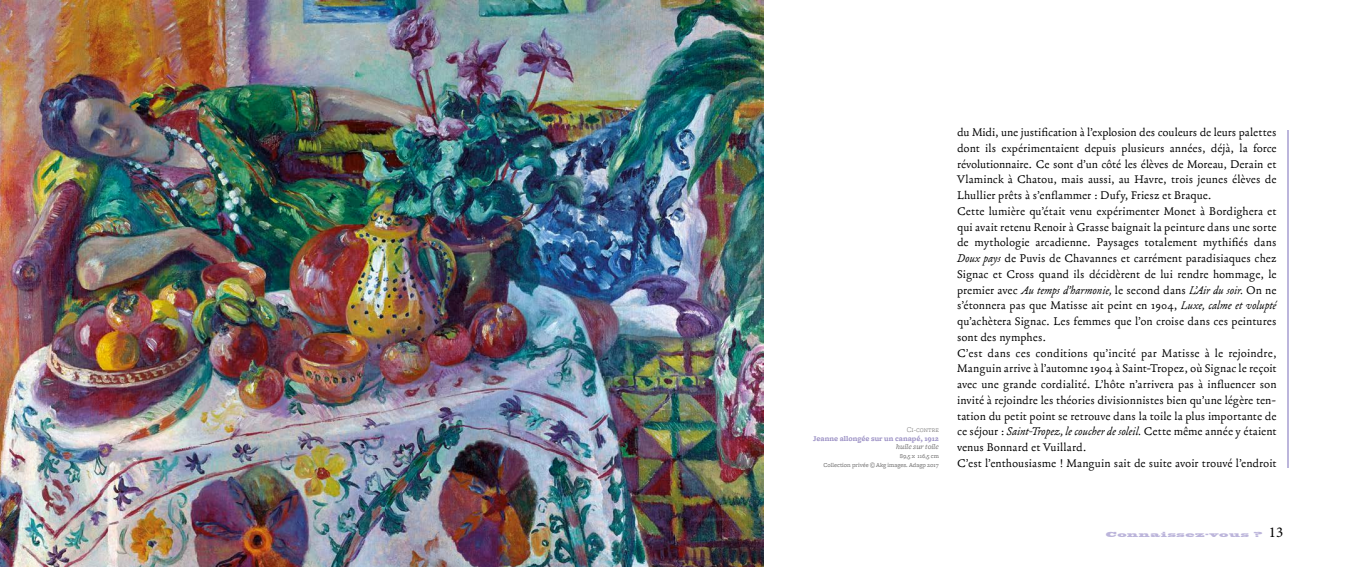
<style>
.page{position:relative;width:1347px;height:567px;background:#fff}
.page>*{position:absolute;margin:0;border:0;box-sizing:border-box;transform-origin:0 0}
.t1{font:15px "Minion Pro";color:#000}
.t2{font:13.12px/15.8px "Fabiol";letter-spacing:.005em;color:#000}
.t3{font:700 7.5px "Freight Micro";color:#9c91c5}
.t4{font:italic 7.5px "Freight Micro";color:#706f6f}
.t5{font:7.5px "Freight Micro Light SC";color:#706f6f}
.t6{font:6.88px "Blackoak Std";letter-spacing:.1em;color:#bcb5db}
.t7{font:6.25px/8.8px "Freight Micro";color:#706f6f;text-align:right}
.s1{font-style:italic}
</style>
<div class="page">
<hr style="left:1286px;top:130px;width:2px;height:337px;background:#bcb5db">
<img style="left:0;top:0;width:763px;height:567px">
<p class="t5" style="left:906px;top:425px;width:34px">Ci-contre</p>
<p class="t3" style="left:813px;top:434px;width:127px">Jeanne allongée sur un canapé, 1912</p>
<p class="t4" style="left:896px;top:443px;width:44px">huile sur toile</p>
<p class="t7" style="left:823px;top:452px;width:117px">89,5 x 116,5 cm<br>Collection privée © Akg images. Adagp 2017</p>
<p class="t2" style="left:957px;top:125px;width:321px">du Midi, une justification à l’explosion des couleurs de leurs palettes dont ils expérimentaient depuis plusieurs années, déjà, la force révolutionnaire. Ce sont d’un côté les élèves de Moreau, Derain et Vlaminck à Chatou, mais aussi, au Havre, trois jeunes élèves de Lhullier prêts à s’enflammer : Dufy, Friesz et Braque.<br>Cette lumière qu’était venu expérimenter Monet à Bordighera et qui avait retenu Renoir à Grasse baignait la peinture dans une sorte de mythologie arcadienne. Paysages totalement mythifiés dans <span class="s1">Doux pays</span> de Puvis de Chavannes et carrément paradisiaques chez Signac et Cross quand ils décidèrent de lui rendre hommage, le premier avec <span class="s1">Au temps d’harmonie,</span> le second dans <span class="s1">L’Air du soir.</span> On ne s’étonnera pas que Matisse ait peint en 1904, <span class="s1">Luxe, calme et volupté </span>qu’achètera Signac. Les femmes que l’on croise dans ces peintures sont des nymphes.<br>C’est dans ces conditions qu’incité par Matisse à le rejoindre, Manguin arrive à l’automne 1904 à Saint-Tropez, où Signac le reçoit avec une grande cordialité. L’hôte n’arrivera pas à influencer son invité à rejoindre les théories divisionnistes bien qu’une légère ten&shy;tation du petit point se retrouve dans la toile la plus importante de ce séjour : <span class="s1">Saint-Tropez, le coucher de soleil.</span> Cette même année y étaient venus Bonnard et Vuillard.<br>C’est l’enthousiasme ! Manguin sait de suite avoir trouvé l’endroit</p>
<p class="t6" style="left:1105px;top:530px;width:158px">Connaissez-vous ?</p>
<p class="t1" style="left:1268px;top:522px;width:16px">13</p>
</div>
